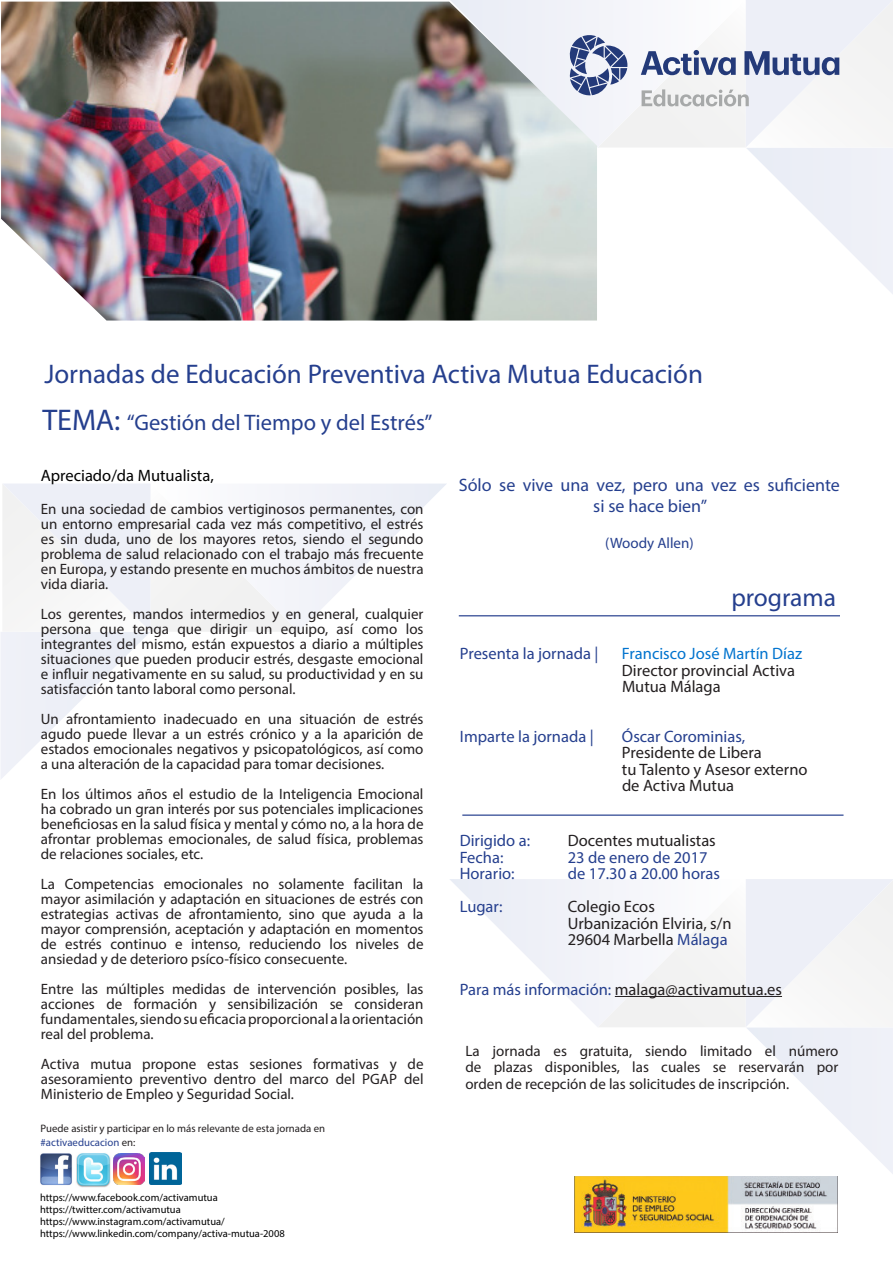
<style>
.page{position:relative;width:893px;height:1263px;background:#fff}
.page>*{position:absolute;margin:0;border:0;box-sizing:border-box;transform-origin:0 0}
.t1{font:27px "Myriad Pro";color:#253f8e}
.t2{font:25.5px "Myriad Pro";color:#253f8e}
.t3{font:22.5px "Myriad Pro";color:#253f8e}
.t4{font:18px/21px "Myriad Pro";color:#253f8e;text-align:center}
.t5{font:16.5px/16.5px "Myriad Pro";color:#231f20}
.t6{font:16.5px "Myriad Pro";color:#253f8e}
.t7{font:16.5px "Myriad Pro";color:#000}
.t8{font:16.5px "Myriad Pro";color:#0073ce}
.t9{font:15px/15px "Myriad Pro";color:#231f20;text-align:justify}
.t10{font:15px "Myriad Pro";color:#253f8e}
.t11{font:10.8px/13.5px "Myriad Pro";color:#231f20}
.t12{font:10.5px "Myriad Pro";color:#000}
.s1{font-size:30px}
.s2{color:#253f8e}
</style>
<div class="page">
<img style="left:574px;top:1177px;width:263px;height:55px">
<svg style="left:450px;top:879px;width:443px;height:295px"></svg>
<svg style="left:1px;top:484px;width:445px;height:295px"></svg>
<img style="left:1px;top:2px;width:596px;height:318px">
<svg style="left:449px;top:0;width:444px;height:296px"></svg>
<hr style="left:615px;top:996px;width:167px;height:1px;background:#231f20">
<hr style="left:459px;top:615px;width:381px;height:1px;background:#253f8e">
<img style="left:76px;top:1153px;width:35px;height:34px">
<img style="left:40px;top:1153px;width:32px;height:32px">
<img style="left:150px;top:1153px;width:31px;height:31px">
<img style="left:113px;top:1153px;width:32px;height:31px">
<hr style="left:462px;top:814px;width:381px;height:2px;background:#253f8e">
<p class="t1" style="left:44px;top:357px;width:660px">Jornadas de Educación Preventiva Activa Mutua Educación</p>
<p class="t3" style="left:42px;top:409px;width:392px"><span class="s1">TEMA:</span> “Gestión del Tiempo y del Estrés”</p>
<p class="t7" style="left:41px;top:466px;width:174px">Apreciado/da Mutualista,</p>
<p class="t9" style="left:41px;top:502px;width:384px">En una sociedad de cambios vertiginosos permanentes, con un entorno empresarial cada vez más competitivo, el estrés es sin duda, uno de los mayores retos, siendo el segundo problema de salud relacionado con el trabajo más frecuente en Europa, y estando presente en muchos ámbitos de nuestra vida diaria.</p>
<p class="t9" style="left:41px;top:607px;width:384px">Los gerentes, mandos intermedios y en general, cualquier persona que tenga que dirigir un equipo, así como los integrantes del mismo, están expuestos a diario a múltiples situaciones que pueden producir estrés, desgaste emocional e influir negativamente en su salud, su productividad y en su satisfacción tanto laboral como personal.</p>
<p class="t9" style="left:41px;top:712px;width:384px">Un afrontamiento inadecuado en una situación de estrés agudo puede llevar a un estrés crónico y a la aparición de estados emocionales negativos y psicopatológicos, así como a una alteración de la capacidad para tomar decisiones.</p>
<p class="t9" style="left:41px;top:787px;width:384px">En los últimos años el estudio de la Inteligencia Emocional ha cobrado un gran interés por sus potenciales implicaciones beneficiosas en la salud física y mental y cómo no, a la hora de afrontar problemas emocionales, de salud física, problemas de relaciones sociales, etc.</p>
<p class="t9" style="left:41px;top:877px;width:384px">La Competencias emocionales no solamente facilitan la mayor asimilación y adaptación en situaciones de estrés con estrategias activas de afrontamiento, sino que ayuda a la mayor comprensión, aceptación y adaptación en momentos de estrés continuo e intenso, reduciendo los niveles de ansiedad y de deterioro psíco-físico consecuente.</p>
<p class="t9" style="left:41px;top:982px;width:384px">Entre las múltiples medidas de intervención posibles, las acciones de formación y sensibilización se consideran fundamentales, siendo su eficacia proporcional a la orientación real del problema.</p>
<p class="t9" style="left:41px;top:1057px;width:384px">Activa mutua propone estas sesiones formativas y de asesoramiento preventivo dentro del marco del PGAP del Ministerio de Empleo y Seguridad Social.</p>
<p class="t11" style="left:41px;top:1122px;width:286px">Puede asistir y participar en lo más relevante de esta jornada en <span class="s2">#activaeducacion</span> en:</p>
<p class="t12" style="left:40px;top:1191px;width:179px">https://www.facebook.com/activamutua</p>
<p class="t12" style="left:40px;top:1203px;width:142px">https://twitter.com/activamutua</p>
<p class="t12" style="left:40px;top:1215px;width:186px">https://www.instagram.com/activamutua/</p>
<p class="t12" style="left:40px;top:1227px;width:246px">https://www.linkedin.com/company/activa-mutua-2008</p>
<p class="t4" style="left:459px;top:474px;width:383px">Sólo se vive una vez, pero una vez es suficiente si se hace bien”</p>
<p class="t10" style="left:605px;top:534px;width:90px">(Woody Allen)</p>
<p class="t2" style="left:731px;top:581px;width:106px">programa</p>
<p class="t6" style="left:460px;top:644px;width:140px">Presenta la jornada |</p>
<p class="t8" style="left:622px;top:644px;width:182px">Francisco José Martín Díaz</p>
<p class="t5" style="left:622px;top:662px;width:175px">Director provincial Activa<br>Mutua Málaga</p>
<p class="t6" style="left:460px;top:726px;width:135px">Imparte la jornada |</p>
<p class="t6" style="left:622px;top:726px;width:125px">Óscar Corominias,</p>
<p class="t5" style="left:622px;top:744px;width:141px">Presidente de Libera</p>
<p class="t5" style="left:622px;top:761px;width:187px">tu Talento y Asesor externo de Activa Mutua</p>
<p class="t6" style="left:460px;top:830px;width:72px">Dirigido a:</p>
<p class="t5" style="left:568px;top:832px;width:150px">Docentes mutualistas</p>
<p class="t6" style="left:460px;top:847px;width:45px">Fecha:</p>
<p class="t6" style="left:568px;top:847px;width:141px">23 de enero de 2017</p>
<p class="t6" style="left:460px;top:863px;width:56px">Horario:</p>
<p class="t6" style="left:568px;top:863px;width:154px">de 17.30 a 20.00 horas</p>
<p class="t6" style="left:460px;top:896px;width:44px">Lugar:</p>
<p class="t5" style="left:568px;top:898px;width:89px">Colegio Ecos</p>
<p class="t5" style="left:568px;top:915px;width:165px">Urbanización Elviria, s/n</p>
<p class="t5" style="left:568px;top:931px;width:161px">29604 Marbella <span class="s2">Málaga</span></p>
<p class="t5" style="left:460px;top:981px;width:324px"><span class="s2">Para más información:</span> malaga@activamutua.es</p>
<p class="t9" style="left:465px;top:1042px;width:374px;line-height:16.5px">La jornada es gratuita, siendo limitado el número de plazas disponibles, las cuales se reservarán por orden de recepción de las solicitudes de inscripción.</p>
</div>
